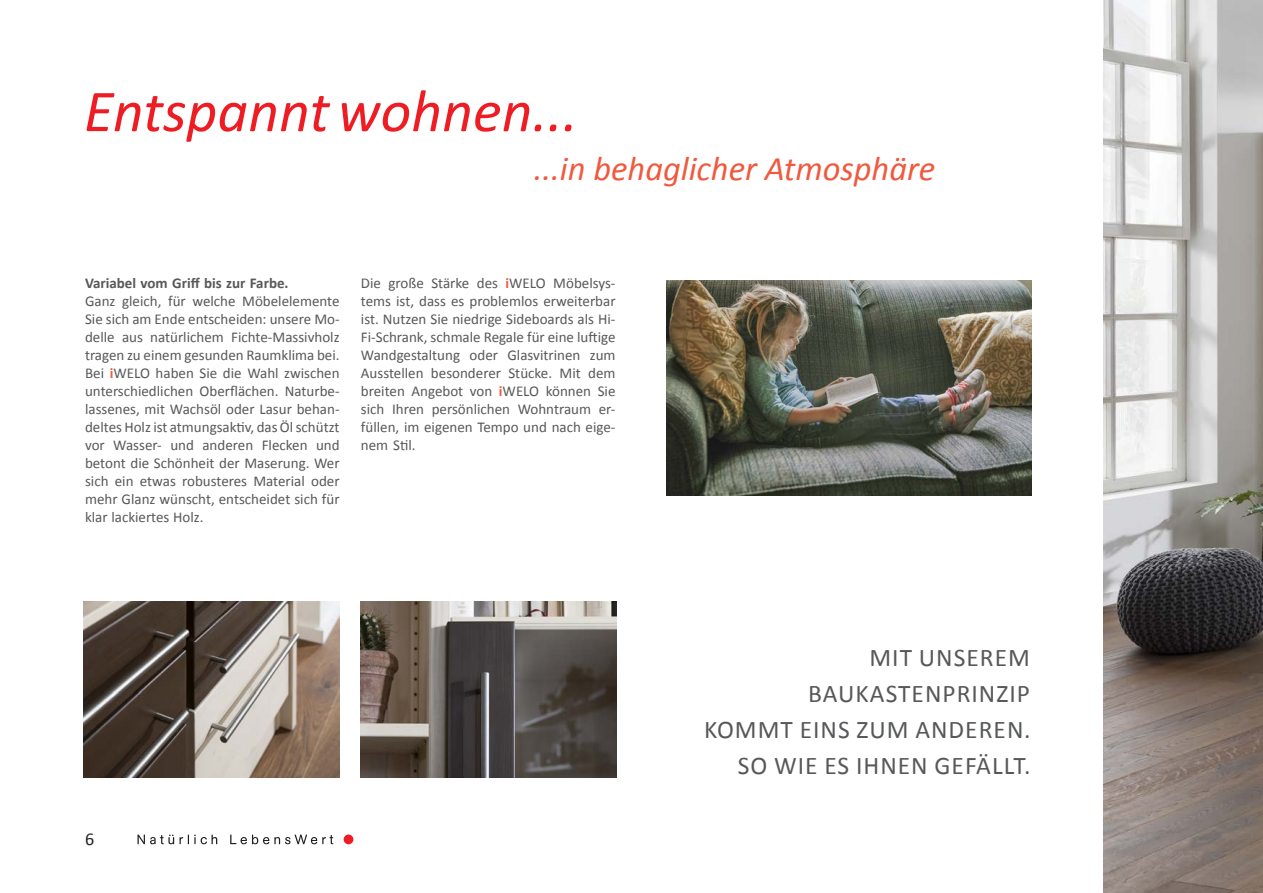
<style>
.page{position:relative;width:1263px;height:893px;background:#fff}
.page>*{position:absolute;margin:0;border:0;box-sizing:border-box;transform-origin:0 0}
.t1{font:italic 60px "Calibri";color:#ee1d23}
.t2{font:italic 34.5px "Calibri";color:#f0593e}
.t3{font:25.5px "Calibri";letter-spacing:.04em;color:#57585a}
.t4{font:18px "Calibri";color:#231f20}
.t5{font:15px/18px "Calibri";color:#57585a;text-align:justify}
.t6{font:700 15px "Calibri";color:#57585a}
.s1{font-weight:700;color:#f0593e}
</style>
<div class="page">
<div style="left:344px;top:834px;width:9px;height:10px;background:#ee1d23;border-radius:50%"></div>
<svg style="left:137px;top:834px;width:37px;height:10px"></svg>
<svg style="left:180px;top:834px;width:37px;height:10px"></svg>
<svg style="left:230px;top:834px;width:103px;height:10px"></svg>
<img style="left:361px;top:601px;width:256px;height:176px">
<img style="left:84px;top:601px;width:256px;height:176px">
<img style="left:666px;top:281px;width:366px;height:214px">
<img style="left:1103px;top:0;width:160px;height:893px">
<p class="t1" style="left:84px;top:70px;width:495px">Entspanntwohnen...</p>
<p class="t2" style="left:534px;top:145px;width:403px">...in behaglicher Atmosphäre</p>
<p class="t6" style="left:85px;top:273px;width:205px">Variabel vom Griff bis zur Farbe.</p>
<p class="t5" style="left:85px;top:292px;width:256px">Ganz gleich, für welche Möbelelemente Sie sich am Ende entscheiden: unsere Mo&shy;delle aus natürlichem Fichte-Massivholz tragen zu einem gesunden Raumklima bei.<br>Bei <span class="s1">i</span>WELO haben Sie die Wahl zwischen unterschiedlichen Oberflächen. Naturbe&shy;lassenes, mit Wachsöl oder Lasur behan&shy;deltes Holz ist atmungsaktiv, das Öl schützt vor Wasser- und anderen Flecken und betont die Schönheit der Maserung. Wer sich ein etwas robusteres Material oder mehr Glanz wünscht, entscheidet sich für klar lackiertes Holz.</p>
<p class="t5" style="left:361px;top:274px;width:256px">Die große Stärke des <span class="s1">i</span>WELO Möbelsys&shy;tems ist, dass es problemlos erweiterbar ist. Nutzen Sie niedrige Sideboards als Hi-Fi-Schrank, schmale Regale für eine luftige Wandgestaltung oder Glasvitrinen zum Ausstellen besonderer Stücke. Mit dem breiten Angebot von <span class="s1">i</span>WELO können Sie sich Ihren persönlichen Wohntraum er&shy;füllen, im eigenen Tempo und nach eige&shy;nem Stil.</p>
<p class="t4" style="left:85px;top:827px;width:11px">6</p>
<p class="t3" style="left:869px;top:641px;width:162px">MIT UNSEREM</p>
<p class="t3" style="left:808px;top:677px;width:223px">BAUKASTENPRINZIP</p>
<p class="t3" style="left:704px;top:713px;width:328px">KOMMT EINS ZUM ANDEREN.</p>
<p class="t3" style="left:738px;top:749px;width:294px">SO WIE ES IHNEN GEFÄLLT.</p>
</div>
